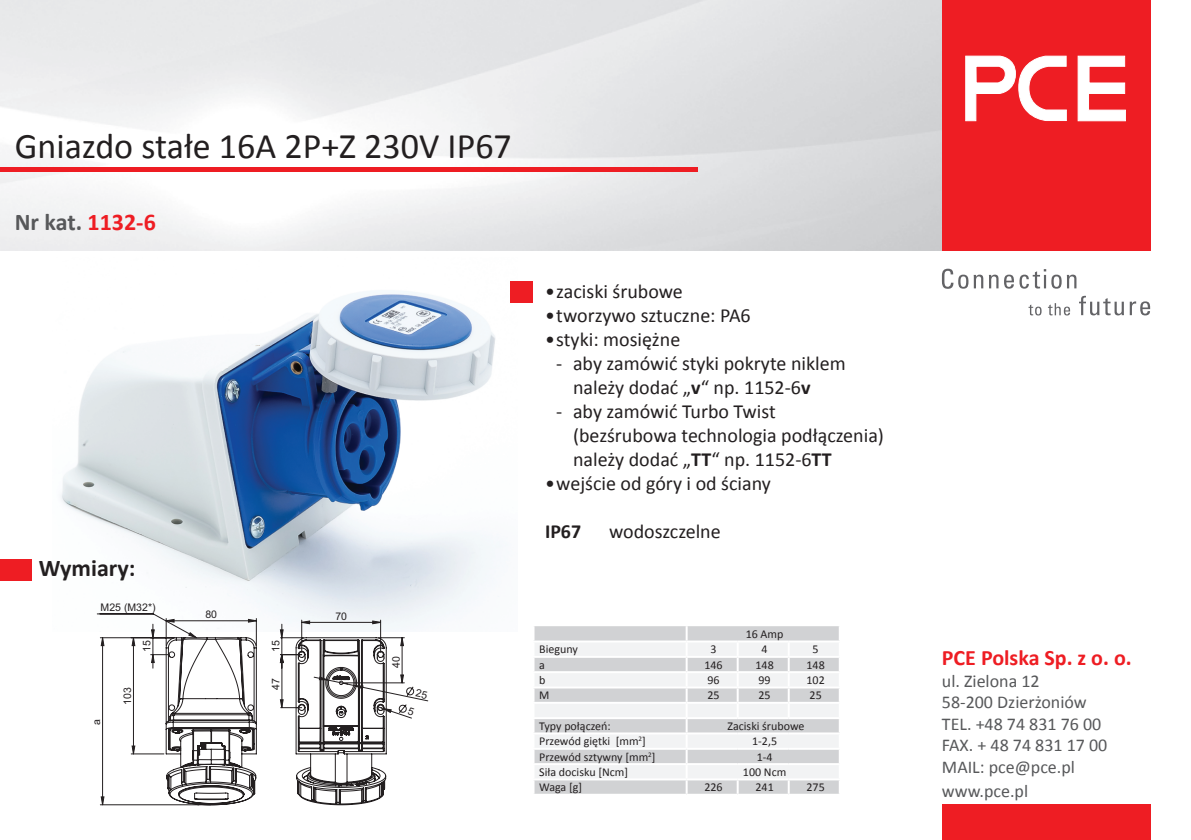
<style>
.page{position:relative;width:1191px;height:840px;background:#fff}
.page>*{position:absolute;margin:0;border:0;box-sizing:border-box;transform-origin:0 0}
.t1{font:36px "Calibri";color:#231f20}
.t2{font:700 24px "Calibri";color:#57585a}
.t3{font:700 24px "Calibri";color:#231f20}
.t4{font:700 22px "Calibri";color:#ee1d23}
.t5{font:20px/24px "Calibri";color:#231f20}
.t6{font:700 20px "Calibri";color:#231f20}
.t7{font:18px/21.6px "Calibri";color:#57585a}
.t8{font:12px "Calibri";color:#231f20}
.t9{font:10.6px "Arial";color:#231f20}
.s1{color:#ee1d23}
.s2{font-weight:700}
</style>
<div class="page">
<img style="left:61px;top:290px;width:456px;height:329px">
<img style="left:0;top:0;width:942px;height:251px">
<div style="left:942px;top:0;width:208px;height:251px;background:#ee1d23"></div>
<svg style="left:942px;top:268px;width:134px;height:20px"></svg>
<svg style="left:1079px;top:295px;width:71px;height:20px"></svg>
<svg style="left:1028px;top:303px;width:42px;height:12px"></svg>
<svg style="left:1077px;top:55px;width:49px;height:66px"></svg>
<svg style="left:965px;top:55px;width:102px;height:66px"></svg>
<div style="left:942px;top:804px;width:208px;height:35px;background:#ee1d23"></div>
<hr style="left:0;top:167px;width:697px;height:4px;background:#ee1d23">
<div style="left:510px;top:281px;width:22px;height:21px;background:#ee1d23"></div>
<div style="left:0;top:559px;width:32px;height:21px;background:#ee1d23"></div>
<svg style="left:97px;top:613px;width:331px;height:186px"></svg>
<svg style="left:302px;top:620px;width:78px;height:3px"></svg>
<svg style="left:152px;top:629px;width:2px;height:33px"></svg>
<svg style="left:132px;top:637px;width:3px;height:116px"></svg>
<svg style="left:166px;top:619px;width:90px;height:2px"></svg>
<svg style="left:101px;top:637px;width:3px;height:167px"></svg>
<svg style="left:165px;top:629px;width:226px;height:176px"></svg>
<svg style="left:534px;top:626px;width:304px;height:167px;background:#d2d3d5"></svg>
<svg style="left:534px;top:642px;width:304px;height:136px;fill:#f2f3f4"></svg>
<hr style="left:532px;top:716px;width:154px;height:2px;background:#fff">
<hr style="left:532px;top:732px;width:154px;height:2px;background:#fff">
<hr style="left:532px;top:747px;width:154px;height:2px;background:#fff">
<hr style="left:532px;top:640px;width:154px;height:2px;background:#fff">
<hr style="left:686px;top:640px;width:51px;height:2px;background:#fff">
<hr style="left:737px;top:640px;width:51px;height:2px;background:#fff">
<hr style="left:788px;top:640px;width:52px;height:2px;background:#fff">
<hr style="left:532px;top:655px;width:154px;height:2px;background:#fff">
<hr style="left:686px;top:655px;width:51px;height:2px;background:#fff">
<hr style="left:737px;top:655px;width:51px;height:2px;background:#fff">
<hr style="left:788px;top:655px;width:52px;height:2px;background:#fff">
<hr style="left:532px;top:670px;width:154px;height:2px;background:#fff">
<hr style="left:686px;top:670px;width:51px;height:2px;background:#fff">
<hr style="left:737px;top:670px;width:51px;height:2px;background:#fff">
<hr style="left:788px;top:670px;width:52px;height:2px;background:#fff">
<hr style="left:532px;top:686px;width:154px;height:2px;background:#fff">
<hr style="left:686px;top:686px;width:51px;height:2px;background:#fff">
<hr style="left:737px;top:686px;width:51px;height:2px;background:#fff">
<hr style="left:788px;top:686px;width:52px;height:2px;background:#fff">
<hr style="left:532px;top:701px;width:154px;height:2px;background:#fff">
<hr style="left:686px;top:701px;width:51px;height:2px;background:#fff">
<hr style="left:737px;top:701px;width:51px;height:2px;background:#fff">
<svg style="left:736px;top:642px;width:2px;height:74px"></svg>
<hr style="left:788px;top:701px;width:52px;height:2px;background:#fff">
<svg style="left:787px;top:642px;width:2px;height:74px"></svg>
<hr style="left:686px;top:747px;width:51px;height:2px;background:#fff">
<hr style="left:737px;top:747px;width:51px;height:2px;background:#fff">
<hr style="left:788px;top:747px;width:52px;height:2px;background:#fff">
<hr style="left:532px;top:762px;width:154px;height:2px;background:#fff">
<hr style="left:686px;top:762px;width:51px;height:2px;background:#fff">
<hr style="left:737px;top:762px;width:51px;height:2px;background:#fff">
<hr style="left:788px;top:762px;width:52px;height:2px;background:#fff">
<hr style="left:532px;top:778px;width:154px;height:2px;background:#fff">
<hr style="left:686px;top:778px;width:51px;height:2px;background:#fff">
<hr style="left:737px;top:778px;width:51px;height:2px;background:#fff">
<svg style="left:736px;top:780px;width:2px;height:13px"></svg>
<hr style="left:788px;top:778px;width:52px;height:2px;background:#fff">
<svg style="left:787px;top:780px;width:2px;height:13px"></svg>
<hr style="left:686px;top:716px;width:51px;height:2px;background:#fff">
<svg style="left:685px;top:626px;width:2px;height:167px"></svg>
<hr style="left:737px;top:716px;width:51px;height:2px;background:#fff">
<hr style="left:788px;top:716px;width:52px;height:2px;background:#fff">
<svg style="left:838px;top:626px;width:1px;height:167px"></svg>
<hr style="left:686px;top:732px;width:51px;height:2px;background:#fff">
<hr style="left:737px;top:732px;width:51px;height:2px;background:#fff">
<hr style="left:788px;top:732px;width:52px;height:2px;background:#fff">
<svg style="left:399px;top:637px;width:28px;height:78px"></svg>
<h1 class="t1" style="left:15px;top:123px;width:498px">Gniazdo stałe 16A 2P+Z 230V IP67</h1>
<p class="t2" style="left:15px;top:206px;width:142px">Nr kat. <span class="s1">1132-6</span></p>
<p class="t3" style="left:39px;top:552px;width:98px">Wymiary:</p>
<p class="t9" style="left:101px;top:599px;width:56px">M25 (M32*)</p>
<p class="t9" style="left:90px;top:724px;width:7px;rotate:-90deg">a</p>
<p class="t9" style="left:140px;top:651px;width:13px;rotate:-90deg">15</p>
<p class="t9" style="left:120px;top:704px;width:19px;rotate:-90deg">103</p>
<p class="t9" style="left:205px;top:607px;width:13px">80</p>
<p class="t9" style="left:269px;top:651px;width:13px;rotate:-90deg">15</p>
<p class="t9" style="left:269px;top:689px;width:13px;rotate:-90deg">47</p>
<p class="t9" style="left:335px;top:609px;width:13px">70</p>
<p class="t9" style="left:389px;top:667px;width:13px;rotate:-90deg">40</p>
<p class="t5" style="left:545px;top:279px;width:139px">• zaciski śrubowe</p>
<p class="t5" style="left:545px;top:303px;width:207px">• tworzywo sztuczne: PA6</p>
<p class="t5" style="left:545px;top:327px;width:137px">• styki: mosiężne</p>
<p class="t5" style="left:573px;top:351px;width:274px;text-indent:-17px">- aby zamówić styki pokryte niklem należy dodać „<span class="s2">v</span>“ np. 1152-6<span class="s2">v</span></p>
<p class="t5" style="left:573px;top:399px;width:312px;text-indent:-17px">- aby zamówić Turbo Twist (bezśrubowa technologia podłączenia) należy dodać „<span class="s2">TT</span>“ np. 1152-6<span class="s2">TT</span></p>
<p class="t5" style="left:545px;top:471px;width:227px">• wejście od góry i od ściany</p>
<p class="t6" style="left:545px;top:518px;width:38px">IP67</p>
<p class="t5" style="left:609px;top:519px;width:113px">wodoszczelne</p>
<p class="t8" style="left:745px;top:626px;width:39px">16 Amp</p>
<p class="t8" style="left:539px;top:641px;width:40px">Bieguny</p>
<p class="t8" style="left:710px;top:641px;width:8px">3</p>
<p class="t8" style="left:761px;top:641px;width:8px">4</p>
<p class="t8" style="left:812px;top:641px;width:8px">5</p>
<p class="t8" style="left:539px;top:656px;width:7px">a</p>
<p class="t8" style="left:704px;top:656px;width:20px">146</p>
<p class="t8" style="left:755px;top:656px;width:20px">148</p>
<p class="t8" style="left:806px;top:656px;width:20px">148</p>
<p class="t8" style="left:539px;top:672px;width:8px">b</p>
<p class="t8" style="left:707px;top:672px;width:14px">96</p>
<p class="t8" style="left:758px;top:672px;width:14px">99</p>
<p class="t8" style="left:806px;top:672px;width:20px">102</p>
<p class="t8" style="left:539px;top:687px;width:12px">M</p>
<p class="t8" style="left:707px;top:687px;width:14px">25</p>
<p class="t8" style="left:758px;top:687px;width:14px">25</p>
<p class="t8" style="left:809px;top:687px;width:14px">25</p>
<p class="t8" style="left:539px;top:718px;width:73px">Typy połączeń:</p>
<p class="t8" style="left:727px;top:718px;width:78px">Zaciski śrubowe</p>
<p class="t8" style="left:539px;top:733px;width:108px">Przewód giętki [mm<sup>2</sup>]</p>
<p class="t8" style="left:752px;top:733px;width:26px">1-2,5</p>
<p class="t8" style="left:539px;top:748px;width:118px">Przewód sztywny [mm<sup>2</sup>]</p>
<p class="t8" style="left:756px;top:748px;width:17px">1-4</p>
<p class="t8" style="left:539px;top:764px;width:90px">Siła docisku [Ncm]</p>
<p class="t8" style="left:743px;top:764px;width:45px">100 Ncm</p>
<p class="t8" style="left:539px;top:779px;width:44px">Waga [g]</p>
<p class="t8" style="left:704px;top:779px;width:20px">226</p>
<p class="t8" style="left:755px;top:779px;width:20px">241</p>
<p class="t8" style="left:806px;top:779px;width:20px">275</p>
<p class="t4" style="left:942px;top:643px;width:191px">PCE Polska Sp. z o. o.</p>
<p class="t7" style="left:942px;top:669px;width:167px">ul. Zielona 12<br>58-200 Dzierżoniów<br>TEL. +48 74 831 76 00<br>FAX. + 48 74 831 17 00<br>MAIL: pce@pce.pl</p>
<p class="t7" style="left:942px;top:779px;width:88px">www.pce.pl</p>
</div>
